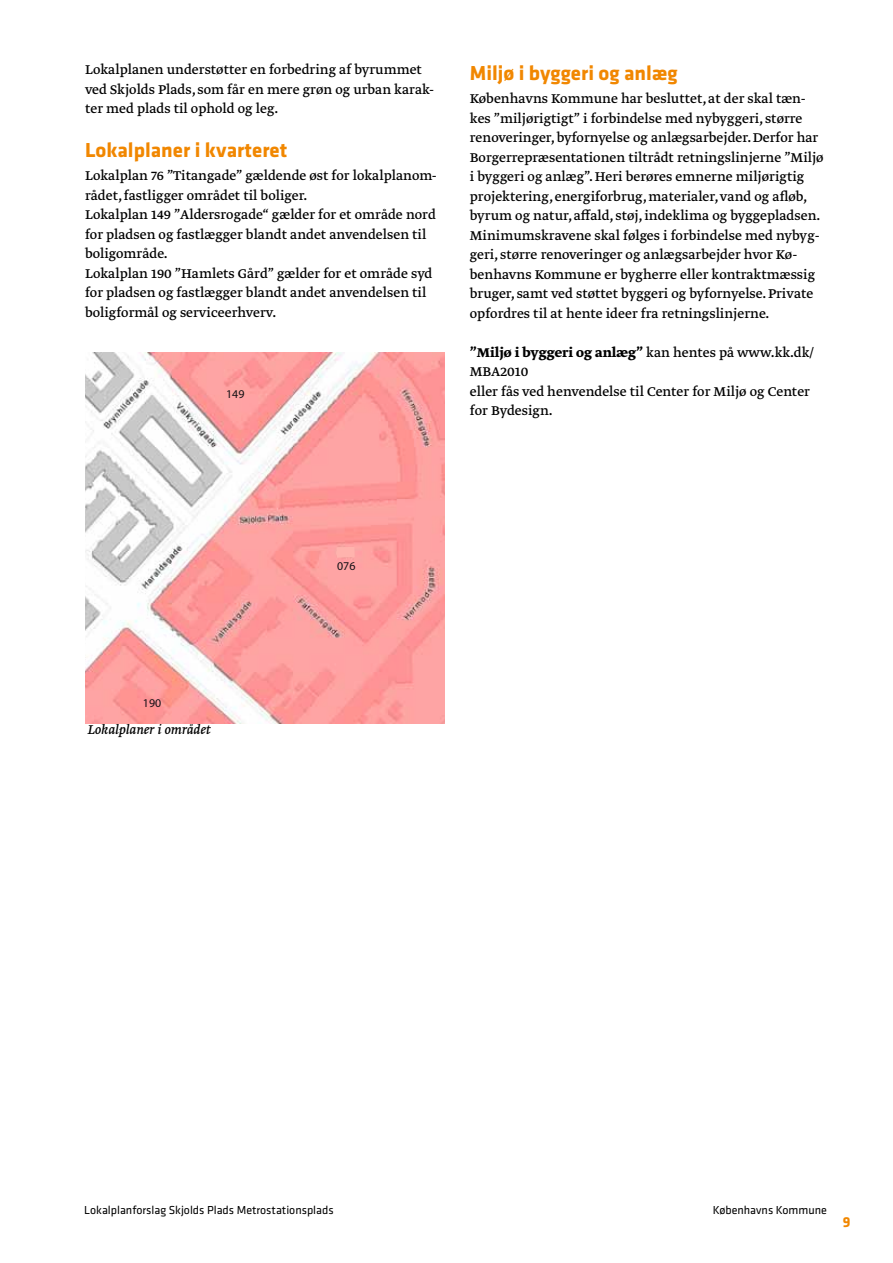
<style>
.page{position:relative;width:893px;height:1263px;background:#fff}
.page>*{position:absolute;margin:0;border:0;box-sizing:border-box;transform-origin:0 0}
.t1{font:700 21px "Klavika";color:#f18700}
.t2{font:15px/19.5px "Greta Text";color:#000}
.t3{font:italic 15px "Greta Text";color:#000}
.t4{font:700 15px "Klavika";color:#f18700}
.t5{font:12px "Klavika";color:#000}
.t6{font:11.85px "Myriad Pro";color:#141015}
.s1{font-weight:700}
</style>
<div class="page">
<img style="left:85px;top:353px;width:359px;height:370px">
<div style="left:337px;top:547px;width:18px;height:11px;background:#ffb3ad"></div>
<p class="t2" style="left:85px;top:61px;width:351px">Lokalplanen understøtter en forbedring af byrummet ved Skjolds Plads, som får en mere grøn og urban karak&shy;ter med plads til ophold og leg.</p>
<h1 class="t1" style="left:85px;top:142px;width:204px">Lokalplaner i kvarteret</h1>
<p class="t2" style="left:85px;top:167px;width:353px">Lokalplan 76 ”Titangade” gældende øst for lokalplanom&shy;rådet, fastligger området til boliger.<br>Lokalplan 149 ”Aldersrogade“ gælder for et område nord for pladsen og fastlægger blandt andet anvendelsen til boligområde.<br>Lokalplan 190 ”Hamlets Gård” gælder for et område syd for pladsen og fastlægger blandt andet anvendelsen til boligformål og serviceerhverv.</p>
<p class="t6" style="left:226px;top:389px;width:20px">149</p>
<h1 class="t1" style="left:470px;top:64px;width:209px">Miljø i byggeri og anlæg</h1>
<p class="t2" style="left:470px;top:90px;width:355px">Københavns Kommune har besluttet, at der skal tæn&shy;kes ”miljørigtigt” i forbindelse med nybyggeri, større renoveringer, byfornyelse og anlægsarbejder. Derfor har Borgerrepræsentationen tiltrådt retningslinjerne ”Miljø i byggeri og anlæg”. Heri berøres emnerne miljørigtig projektering, energiforbrug, materialer, vand og afløb, byrum og natur, affald, støj, indeklima og byggepladsen.<br>Minimumskravene skal følges i forbindelse med nybyg&shy;geri, større renoveringer og anlægsarbejder hvor Kø&shy;benhavns Kommune er bygherre eller kontraktmæssig bruger, samt ved støttet byggeri og byfornyelse. Private opfordres til at hente ideer fra retningslinjerne.</p>
<p class="t2" style="left:470px;top:343px;width:346px"><span class="s1">”Miljø i byggeri og anlæg”</span> kan hentes på www.kk.dk/<br>MBA2010<br>eller fås ved henvendelse til Center for Miljø og Center for Bydesign.</p>
<p class="t6" style="left:143px;top:698px;width:20px">190</p>
<p class="t3" style="left:87px;top:723px;width:125px">Lokalplaner i området</p>
<p class="t6" style="left:337px;top:561px;width:20px">076</p>
<p class="t5" style="left:84px;top:1205px;width:251px">Lokalplanforslag Skjolds Plads Metrostationsplads</p>
<p class="t5" style="left:713px;top:1205px;width:116px">Københavns Kommune</p>
<p class="t4" style="left:843px;top:1216px;width:9px">9</p>
</div>
